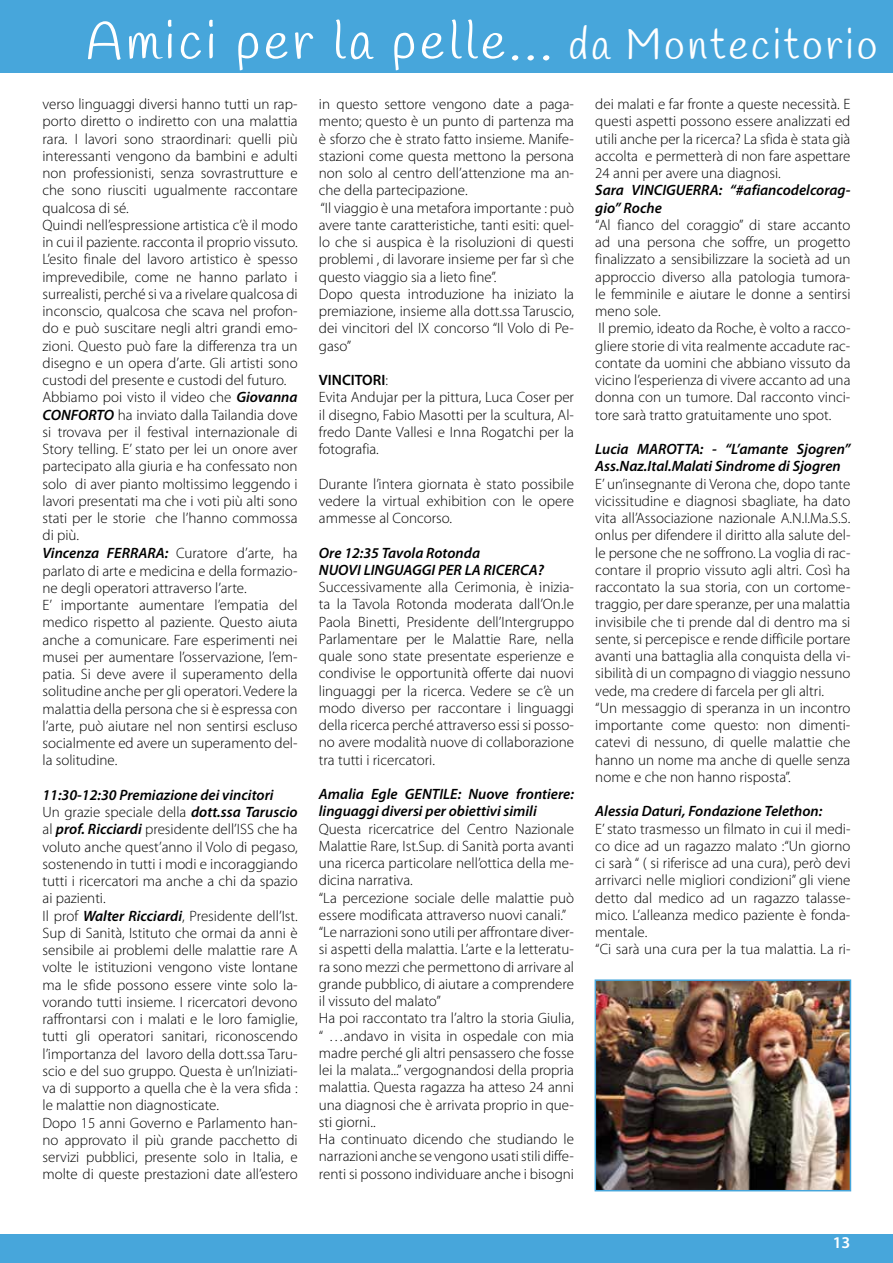
<style>
.page{position:relative;width:893px;height:1263px;background:#fff}
.page>*{position:absolute;margin:0;border:0;box-sizing:border-box;transform-origin:0 0}
.t1{font:52.5px "Handlee";letter-spacing:.07em;color:#fff}
.t2{font:600 16.5px "Myriad Pro";color:#fff}
.t3{font:300 15px/17.2px "Myriad Pro";color:#000}
.t4{font:italic 600 15px/17.2px "Myriad Pro";color:#000}
.s1{font-size:42px}
.s2{font-weight:600;font-style:italic}
.s3{font-weight:600}
</style>
<div class="page">
<div style="left:0;top:1234px;width:893px;height:29px;background:#47a6db"></div>
<div style="left:0;top:0;width:893px;height:72px;background:#47a6db"></div>
<img style="left:598px;top:982px;width:250px;height:206px">
<div style="left:595px;top:979px;width:256px;height:212px;border:2px solid #47a6db"></div>
<h1 class="t1" style="left:86px;top:10px;width:793px">Amici per la pelle... <span class="s1">da Montecitorio</span></h1>
<p class="t3" style="left:43px;top:96px;width:257px">verso linguaggi diversi hanno tutti un rap&shy;porto diretto o indiretto con una malattia rara. I lavori sono straordinari: quelli più interessanti vengono da bambini e adulti non professionisti, senza sovrastrutture e che sono riusciti ugualmente raccontare qualcosa di sé.<br>Quindi nell’espressione artistica c’è il modo in cui il paziente. racconta il proprio vissuto.<br>L’esito finale del lavoro artistico è spesso imprevedibile, come ne hanno parlato i surrealisti, perché si va a rivelare qualcosa di inconscio, qualcosa che scava nel profon&shy;do e può suscitare negli altri grandi emo&shy;zioni. Questo può fare la differenza tra un disegno e un opera d’arte. Gli artisti sono custodi del presente e custodi del futuro.<br>Abbiamo poi visto il video che <span class="s2">Giovanna CONFORTO</span> ha inviato dalla Tailandia dove si trovava per il festival internazionale di Story telling. E’ stato per lei un onore aver partecipato alla giuria e ha confessato non solo di aver pianto moltissimo leggendo i lavori presentati ma che i voti più alti sono stati per le storie che l’hanno commossa di più.<br><span class="s2">Vincenza FERRARA:</span> Curatore d’arte, ha parlato di arte e medicina e della formazio&shy;ne degli operatori attraverso l’arte.<br>E’ importante aumentare l’empatia del medico rispetto al paziente. Questo aiuta anche a comunicare. Fare esperimenti nei musei per aumentare l’osservazione, l’em&shy;patia. Si deve avere il superamento della solitudine anche per gli operatori. Vedere la malattia della persona che si è espressa con l’arte, può aiutare nel non sentirsi escluso socialmente ed avere un superamento del&shy;la solitudine.</p>
<p class="t3" style="left:43px;top:786px;width:257px"><span class="s2">11:30-12:30 Premiazione dei vincitori<br></span>Un grazie speciale della <span class="s2">dott.ssa Taruscio </span>al <span class="s2">prof. Ricciardi</span> presidente dell’ISS che ha voluto anche quest’anno il Volo di pegaso, sostenendo in tutti i modi e incoraggiando tutti i ricercatori ma anche a chi da spazio ai pazienti.<br>Il prof <span class="s2">Walter Ricciardi</span>, Presidente dell’Ist.<br>Sup di Sanità, Istituto che ormai da anni è sensibile ai problemi delle malattie rare A volte le istituzioni vengono viste lontane ma le sfide possono essere vinte solo la&shy;vorando tutti insieme. I ricercatori devono raffrontarsi con i malati e le loro famiglie, tutti gli operatori sanitari, riconoscendo l’importanza del lavoro della dott.ssa Taru&shy;scio e del suo gruppo. Questa è un’Iniziati&shy;va di supporto a quella che è la vera sfida : le malattie non diagnosticate.<br>Dopo 15 anni Governo e Parlamento han&shy;no approvato il più grande pacchetto di servizi pubblici, presente solo in Italia, e molte di queste prestazioni date all’estero</p>
<p class="t3" style="left:595px;top:96px;width:257px;text-align:justify">dei malati e far fronte a queste necessità. E questi aspetti possono essere analizzati ed utili anche per la ricerca? La sfida è stata già accolta e permetterà di non fare aspettare 24 anni per avere una diagnosi.</p>
<p class="t4" style="left:595px;top:182px;width:257px">Sara VINCIGUERRA: “#afiancodelcorag&shy;gio” Roche</p>
<p class="t3" style="left:595px;top:216px;width:257px">“Al fianco del coraggio” di stare accanto ad una persona che soffre, un progetto finalizzato a sensibilizzare la società ad un approccio diverso alla patologia tumora&shy;le femminile e aiutare le donne a sentirsi meno sole.<br>Il premio, ideato da Roche, è volto a racco&shy;gliere storie di vita realmente accadute rac&shy;contate da uomini che abbiano vissuto da vicino l’esperienza di vivere accanto ad una donna con un tumore. Dal racconto vinci&shy;tore sarà tratto gratuitamente uno spot.</p>
<p class="t4" style="left:595px;top:441px;width:257px">Lucia MAROTTA: - “L’amante Sjogren”<br>Ass.Naz.Ital.Malati Sindrome di Sjogren</p>
<p class="t3" style="left:595px;top:475px;width:257px">E’ un’insegnante di Verona che, dopo tante vicissitudine e diagnosi sbagliate, ha dato vita all’Associazione nazionale A.N.I.Ma.S.S. onlus per difendere il diritto alla salute del&shy;le persone che ne soffrono. La voglia di rac&shy;contare il proprio vissuto agli altri. Così ha raccontato la sua storia, con un cortome&shy;traggio, per dare speranze, per una malattia invisibile che ti prende dal di dentro ma si sente, si percepisce e rende difficile portare avanti una battaglia alla conquista della vi&shy;sibilità di un compagno di viaggio nessuno vede, ma credere di farcela per gli altri.<br>“Un messaggio di speranza in un incontro importante come questo: non dimenti&shy;catevi di nessuno, di quelle malattie che hanno un nome ma anche di quelle senza nome e che non hanno risposta”.</p>
<p class="t4" style="left:595px;top:803px;width:229px">Alessia Daturi, Fondazione Telethon:</p>
<p class="t3" style="left:595px;top:820px;width:257px">E’ stato trasmesso un filmato in cui il medi&shy;co dice ad un ragazzo malato :“Un giorno ci sarà “ ( si riferisce ad una cura), però devi arrivarci nelle migliori condizioni” gli viene detto dal medico ad un ragazzo talasse&shy;mico. L’alleanza medico paziente è fonda&shy;mentale.<br>“Ci sarà una cura per la tua malattia. La ri-</p>
<p class="t3" style="left:319px;top:96px;width:257px">in questo settore vengono date a paga&shy;mento; questo è un punto di partenza ma è sforzo che è strato fatto insieme. Manife&shy;stazioni come questa mettono la persona non solo al centro dell’attenzione ma an&shy;che della partecipazione.<br>“Il viaggio è una metafora importante : può avere tante caratteristiche, tanti esiti: quel&shy;lo che si auspica è la risoluzioni di questi problemi , di lavorare insieme per far sì che questo viaggio sia a lieto fine”.<br>Dopo questa introduzione ha iniziato la premiazione, insieme alla dott.ssa Taruscio, dei vincitori del IX concorso “Il Volo di Pe&shy;gaso”</p>
<p class="t3" style="left:319px;top:372px;width:257px"><span class="s3">VINCITORI</span>:<br>Evita Andujar per la pittura, Luca Coser per il disegno, Fabio Masotti per la scultura, Al&shy;fredo Dante Vallesi e Inna Rogatchi per la fotografia.</p>
<p class="t3" style="left:319px;top:475px;width:257px;text-align:justify">Durante l’intera giornata è stato possibile vedere la virtual exhibition con le opere ammesse al Concorso.</p>
<p class="t4" style="left:319px;top:544px;width:226px">Ore 12:35 Tavola Rotonda<br>NUOVI LINGUAGGI PER LA RICERCA?</p>
<p class="t3" style="left:319px;top:579px;width:257px;text-align:justify">Successivamente alla Cerimonia, è inizia&shy;ta la Tavola Rotonda moderata dall’On.le Paola Binetti, Presidente dell’Intergruppo Parlamentare per le Malattie Rare, nella quale sono state presentate esperienze e condivise le opportunità offerte dai nuovi linguaggi per la ricerca. Vedere se c’è un modo diverso per raccontare i linguaggi della ricerca perché attraverso essi si posso&shy;no avere modalità nuove di collaborazione tra tutti i ricercatori.</p>
<p class="t4" style="left:319px;top:786px;width:257px">Amalia Egle GENTILE: Nuove frontiere: linguaggi diversi per obiettivi simili</p>
<p class="t3" style="left:319px;top:820px;width:257px">Questa ricercatrice del Centro Nazionale Malattie Rare, Ist.Sup. di Sanità porta avanti una ricerca particolare nell’ottica della me&shy;dicina narrativa.<br>“La percezione sociale delle malattie può essere modificata attraverso nuovi canali.” “Le narrazioni sono utili per affrontare diver&shy;si aspetti della malattia. L’arte e la letteratu&shy;ra sono mezzi che permettono di arrivare al grande pubblico, di aiutare a comprendere il vissuto del malato”<br>Ha poi raccontato tra l’altro la storia Giulia, “ …andavo in visita in ospedale con mia madre perché gli altri pensassero che fosse lei la malata...” vergognandosi della propria malattia. Questa ragazza ha atteso 24 anni una diagnosi che è arrivata proprio in que&shy;sti giorni..<br>Ha continuato dicendo che studiando le narrazioni anche se vengono usati stili diffe&shy;renti si possono individuare anche i bisogni</p>
<p class="t2" style="left:833px;top:1233px;width:19px">13</p>
</div>
